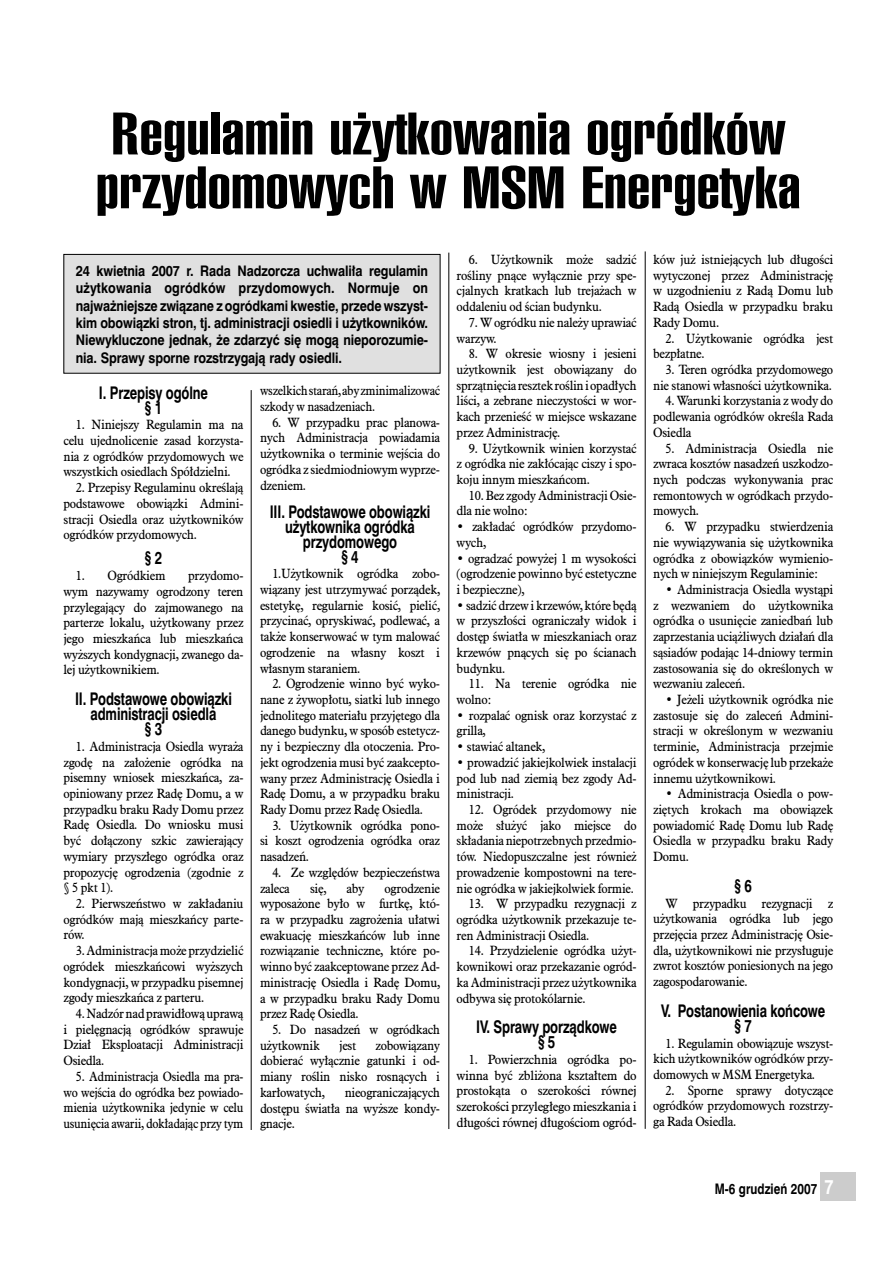
<style>
.page{position:relative;width:893px;height:1263px;background:#fff}
.page>*{position:absolute;margin:0;border:0;box-sizing:border-box;transform-origin:0 0}
.t1{font:900 extra-condensed 58.2px/53.8px "Swiss 911 PL";color:#000;scale:1.44 1}
.t2{font:700 17.4px/15px "Swiss 721 PL";letter-spacing:-.01em;color:#000;text-align:center;scale:.75 1}
.t3{font:700 14.55px/17.2px "Swiss 721 PL";letter-spacing:-.01em;color:#000;text-align:justify;scale:.87 1}
.t4{font:700 14.55px "Swiss 721 PL";letter-spacing:-.01em;color:#000;scale:.8 1}
.t5{font:13.05px/15.8px "Aldine 721 PL";letter-spacing:-.025em;color:#000;text-align:justify;scale:.95 1}
.t6{font:13.05px/15.8px "Aldine 721 PL";letter-spacing:-.025em;color:#000;text-align:justify}
.t7{font:13.05px/15.8px "Aldine 721 PL";letter-spacing:-.025em;color:#000;scale:.92 1}
.s1{font-size:20.4px;color:#fff}
</style>
<div class="page">
<div style="left:820px;top:1172px;width:35px;height:29px;background:#ccc"></div>
<div style="left:64px;top:254px;width:376px;height:119px;background:#e0e0e0"></div>
<div style="left:63px;top:254px;width:377px;height:120px;border:1px solid #000"></div>
<hr style="left:645px;top:251px;width:1px;height:878px;background:#000">
<hr style="left:448px;top:253px;width:1px;height:876px;background:#000">
<hr style="left:251px;top:390px;width:1px;height:740px;background:#000">
<h1 class="t1" style="left:96px;top:109px;width:491px">Regulamin u˝ytkowania ogródków przydomowych w MSM Energetyka</h1>
<p class="t3" style="left:76px;top:264px;width:406px">24 kwietnia 2007 r. Rada Nadzorcza uchwali∏a regulamin u˝ytkowania ogródków przydomowych. Normuje on najwa˝niejsze zwiàzane z ogródkami kwestie, przede wszyst&shy;kim obowiàzki stron, tj. administracji osiedli i u˝ytkowników.<br>Niewykluczone jednak, ˝e zdarzyç si´ mogà nieporozumie&shy;nia. Sprawy sporne rozstrzygajà rady osiedli.</p>
<h2 class="t2" style="left:99px;top:386px;width:147px">I. Przepisy ogólne § 1</h2>
<p class="t5" style="left:63px;top:418px;width:191px;text-indent:12px">1. Niniejszy Regulamin ma na celu ujednolicenie zasad korzysta&shy;nia z ogródków przydomowych we wszystkich osiedlach Spó∏dzielni.</p>
<p class="t5" style="left:63px;top:481px;width:191px;text-indent:12px">2. Przepisy Regulaminu okreÊlajà podstawowe obowiàzki Admini&shy;stracji Osiedla oraz u˝ytkowników ogródków przydomowych.</p>
<h2 class="t2" style="left:145px;top:552px;width:24px">§ 2</h2>
<p class="t5" style="left:76px;top:569px;width:96px">1. Ogródkiem</p>
<p class="t5" style="left:63px;top:569px;width:191px;text-indent:125px">przydomo&shy;wym nazywamy ogrodzony teren przylegajàcy do zajmowanego na parterze lokalu, u˝ytkowany przez jego mieszkaƒca lub mieszkaƒca wy˝szych kondygnacji, zwanego da&shy;lej u˝ytkownikiem.</p>
<h2 class="t2" style="left:75px;top:693px;width:211px">II. Podstawowe obowiàzki administracji osiedla<br>§ 3</h2>
<p class="t5" style="left:63px;top:739px;width:191px;text-indent:12px">1. Administracja Osiedla wyra˝a zgod´ na za∏o˝enie ogródka na pisemny wniosek mieszkaƒca, za&shy;opiniowany przez Rad´ Domu, a w przypadku braku Rady Domu przez Rad´ Osiedla. Do wniosku musi byç do∏àczony szkic zawierajàcy wymiary przysz∏ego ogródka oraz propozycj´ ogrodzenia (zgodnie z § 5 pkt 1).</p>
<p class="t5" style="left:63px;top:896px;width:191px;text-indent:12px">2. Pierwszeƒstwo w zak∏adaniu ogródków majà mieszkaƒcy parte&shy;rów.</p>
<p class="t5" style="left:63px;top:944px;width:191px;text-indent:12px">3. Administracja mo˝e przydzieliç ogródek mieszkaƒcowi wy˝szych kondygnacji, w przypadku pisemnej zgody mieszkaƒca z parteru.</p>
<p class="t5" style="left:63px;top:1006px;width:191px;text-indent:12px">4. Nadzór nad prawid∏owà uprawà i piel´gnacjà ogródków sprawuje Dzia∏ Eksploatacji Administracji Osiedla.</p>
<p class="t5" style="left:63px;top:1069px;width:191px;text-indent:12px">5. Administracja Osiedla ma pra&shy;wo wejÊcia do ogródka bez powiado&shy;mienia u˝ytkownika jedynie w celu usuni´cia awarii, dok∏adajàc przy tym</p>
<p class="t7" style="left:260px;top:384px;width:197px">wszelkich staraƒ, aby zminimalizowaç szkody w nasadzeniach.</p>
<p class="t5" style="left:260px;top:415px;width:191px;text-indent:12px">6. W przypadku prac planowa&shy;nych Administracja powiadamia u˝ytkownika o terminie wejÊcia do ogródka z siedmiodniowym wyprze&shy;dzeniem.</p>
<h2 class="t2" style="left:270px;top:506px;width:216px">III. Podstawowe obowiàzki u˝ytkownika ogródka przydomowego<br>§ 4</h2>
<p class="t5" style="left:260px;top:567px;width:191px;text-indent:12px">1.U˝ytkownik ogródka zobo&shy;wiàzany jest utrzymywaç porzàdek, estetyk´, regularnie kosiç, pieliç, przycinaç, opryskiwaç, podlewaç, a tak˝e konserwowaç w tym malowaç ogrodzenie na w∏asny koszt i w∏asnym staraniem.</p>
<p class="t5" style="left:260px;top:677px;width:191px;text-indent:12px">2. Ogrodzenie winno byç wyko&shy;nane z ˝ywop∏otu, siatki lub innego jednolitego materia∏u przyj´tego dla danego budynku, w sposób estetycz&shy;ny i bezpieczny dla otoczenia. Pro&shy;jekt ogrodzenia musi byç zaakcepto&shy;wany przez Administracj´ Osiedla i Rad´ Domu, a w przypadku braku Rady Domu przez Rad´ Osiedla.</p>
<p class="t5" style="left:260px;top:818px;width:191px;text-indent:12px">3. U˝ytkownik ogródka pono&shy;si koszt ogrodzenia ogródka oraz nasadzeƒ.</p>
<p class="t5" style="left:260px;top:865px;width:191px;text-indent:12px">4. Ze wzgl´dów bezpieczeƒstwa zaleca</p>
<p class="t5" style="left:260px;top:881px;width:191px;text-indent:125px">ogrodzenie wyposa˝one by∏o w furtk´, któ&shy;ra w przypadku zagro˝enia u∏atwi ewakuacj´ mieszkaƒców lub inne rozwiàzanie techniczne, które po&shy;winno byç zaakceptowane przez Ad&shy;ministracj´ Osiedla i Rad´ Domu, a w przypadku braku Rady Domu przez Rad´ Osiedla.</p>
<p class="t5" style="left:260px;top:1022px;width:191px;text-indent:12px">5. Do nasadzeƒ w ogródkach u˝ytkownik</p>
<p class="t5" style="left:310px;top:881px;width:19px">si´,</p>
<p class="t5" style="left:346px;top:881px;width:20px">aby</p>
<p class="t5" style="left:260px;top:1038px;width:191px;text-indent:115px">zobowiàzany dobieraç wy∏àcznie gatunki i od&shy;miany roÊlin nisko rosnàcych i kar∏owatych,</p>
<p class="t5" style="left:339px;top:1038px;width:20px">jest</p>
<p class="t5" style="left:260px;top:1085px;width:191px;text-indent:85px">nieograniczajàcych dost´pu Êwiat∏a na wy˝sze kondy&shy;gnacje.</p>
<p class="t5" style="left:456px;top:253px;width:191px;text-indent:12px">6. U˝ytkownik mo˝e sadziç roÊliny pnàce wy∏àcznie przy spe&shy;cjalnych kratkach lub treja˝ach w oddaleniu od Êcian budynku.</p>
<p class="t5" style="left:456px;top:315px;width:191px;text-indent:12px">7. W ogródku nie nale˝y uprawiaç warzyw.</p>
<p class="t5" style="left:456px;top:347px;width:191px;text-indent:12px">8. W okresie wiosny i jesieni u˝ytkownik jest obowiàzany do sprzàtni´cia resztek roÊlin i opad∏ych liÊci, a zebrane nieczystoÊci w wor&shy;kach przenieÊç w miejsce wskazane przez Administracj´.</p>
<p class="t5" style="left:456px;top:441px;width:191px;text-indent:12px">9. U˝ytkownik winien korzystaç z ogródka nie zak∏ócajàc ciszy i spo&shy;koju innym mieszkaƒcom.</p>
<p class="t5" style="left:456px;top:488px;width:191px;text-indent:12px">10. Bez zgody Administracji Osie&shy;dla nie wolno:</p>
<p class="t6" style="left:456px;top:520px;width:181px">• zak∏adaç ogródków przydomo&shy;wych,</p>
<p class="t6" style="left:456px;top:551px;width:181px">• ogradzaç powy˝ej 1 m wysokoÊci (ogrodzenie powinno byç estetyczne i bezpieczne),</p>
<p class="t6" style="left:456px;top:598px;width:181px">• sadziç drzew i krzewów, które b´dà w przysz∏oÊci ogranicza∏y widok i dost´p Êwiat∏a w mieszkaniach oraz krzewów pnàcych si´ po Êcianach budynku.</p>
<p class="t5" style="left:456px;top:677px;width:191px;text-indent:12px">11. Na terenie ogródka nie wolno:</p>
<p class="t6" style="left:456px;top:708px;width:181px">• rozpalaç ognisk oraz korzystaç z grilla,</p>
<p class="t6" style="left:456px;top:740px;width:90px">• stawiaç altanek,</p>
<p class="t6" style="left:456px;top:755px;width:181px">• prowadziç jakiejkolwiek instalacji pod lub nad ziemià bez zgody Ad&shy;ministracji.</p>
<p class="t5" style="left:456px;top:802px;width:191px;text-indent:12px">12. Ogródek przydomowy nie mo˝e s∏u˝yç jako miejsce do sk∏adania niepotrzebnych przedmio&shy;tów. Niedopuszczalne jest równie˝ prowadzenie kompostowni na tere&shy;nie ogródka w jakiejkolwiek formie.</p>
<p class="t5" style="left:456px;top:897px;width:191px;text-indent:12px">13. W przypadku rezygnacji z ogródka u˝ytkownik przekazuje te&shy;ren Administracji Osiedla.</p>
<p class="t5" style="left:456px;top:944px;width:191px;text-indent:12px">14. Przydzielenie ogródka u˝yt&shy;kownikowi oraz przekazanie ogród&shy;ka Administracji przez u˝ytkownika odbywa si´ protokólarnie.</p>
<h2 class="t2" style="left:476px;top:1021px;width:189px">IV. Sprawy porzàdkowe § 5</h2>
<p class="t5" style="left:456px;top:1052px;width:191px;text-indent:12px">1. Powierzchnia ogródka po&shy;winna byç zbli˝ona kszta∏tem do prostokàta o szerokoÊci równej szerokoÊci przyleg∏ego mieszkania i d∏ugoÊci równej d∏ugoÊciom ogród-</p>
<p class="t6" style="left:653px;top:253px;width:181px">ków ju˝ istniejàcych lub d∏ugoÊci wytyczonej przez Administracj´ w uzgodnieniu z Radà Domu lub Radà Osiedla w przypadku braku Rady Domu.</p>
<p class="t5" style="left:653px;top:331px;width:191px;text-indent:12px">2. U˝ytkowanie ogródka jest bezp∏atne.</p>
<p class="t5" style="left:653px;top:363px;width:191px;text-align:right">3. Teren ogródka przydomowego nie stanowi w∏asnoÊci u˝ytkownika.</p>
<p class="t5" style="left:653px;top:394px;width:191px;text-indent:12px">4. Warunki korzystania z wody do podlewania ogródków okreÊla Rada Osiedla</p>
<p class="t5" style="left:653px;top:441px;width:191px;text-indent:12px">5. Administracja Osiedla nie zwraca kosztów nasadzeƒ uszkodzo&shy;nych podczas wykonywania prac remontowych w ogródkach przydo&shy;mowych.</p>
<p class="t5" style="left:653px;top:520px;width:191px;text-indent:12px">6. W przypadku stwierdzenia nie wywiàzywania si´ u˝ytkownika ogródka z obowiàzków wymienio&shy;nych w niniejszym Regulaminie:</p>
<p class="t5" style="left:653px;top:583px;width:191px;text-indent:12px">• Administracja Osiedla wystàpi z wezwaniem do u˝ytkownika ogródka o usuni´cie zaniedbaƒ lub zaprzestania ucià˝liwych dzia∏aƒ dla sàsiadów podajàc 14-dniowy termin zastosowania si´ do okreÊlonych w wezwaniu zaleceƒ.</p>
<p class="t5" style="left:653px;top:693px;width:191px;text-indent:12px">• Je˝eli u˝ytkownik ogródka nie zastosuje si´ do zaleceƒ Admini&shy;stracji w okreÊlonym w wezwaniu terminie, Administracja przejmie ogródek w konserwacj´ lub przeka˝e innemu u˝ytkownikowi.</p>
<p class="t5" style="left:653px;top:787px;width:191px;text-indent:12px">• Administracja Osiedla o pow&shy;zi´tych krokach ma obowiàzek powiadomiç Rad´ Domu lub Rad´ Osiedla w przypadku braku Rady Domu.</p>
<h2 class="t2" style="left:734px;top:880px;width:24px">§ 6</h2>
<p class="t5" style="left:653px;top:896px;width:191px;text-indent:12px">W przypadku rezygnacji z u˝ytkowania ogródka lub jego przej´cia przez Administracj´ Osie&shy;dla, u˝ytkownikowi nie przys∏uguje zwrot kosztów poniesionych na jego zagospodarowanie.</p>
<h2 class="t2" style="left:661px;top:1005px;width:220px">V. Postanowienia koƒcowe § 7</h2>
<p class="t5" style="left:653px;top:1036px;width:191px;text-indent:12px">1. Regulamin obowiàzuje wszyst&shy;kich u˝ytkowników ogródków przy&shy;domowych w MSM Energetyka.</p>
<p class="t5" style="left:653px;top:1083px;width:191px;text-indent:12px">2. Sporne sprawy dotyczàce ogródków przydomowych rozstrzy&shy;ga Rada Osiedla.</p>
<p class="t4" style="left:714px;top:1184px;width:150px">M-6 grudzieƒ 2007 <span class="s1">7</span></p>
</div>
